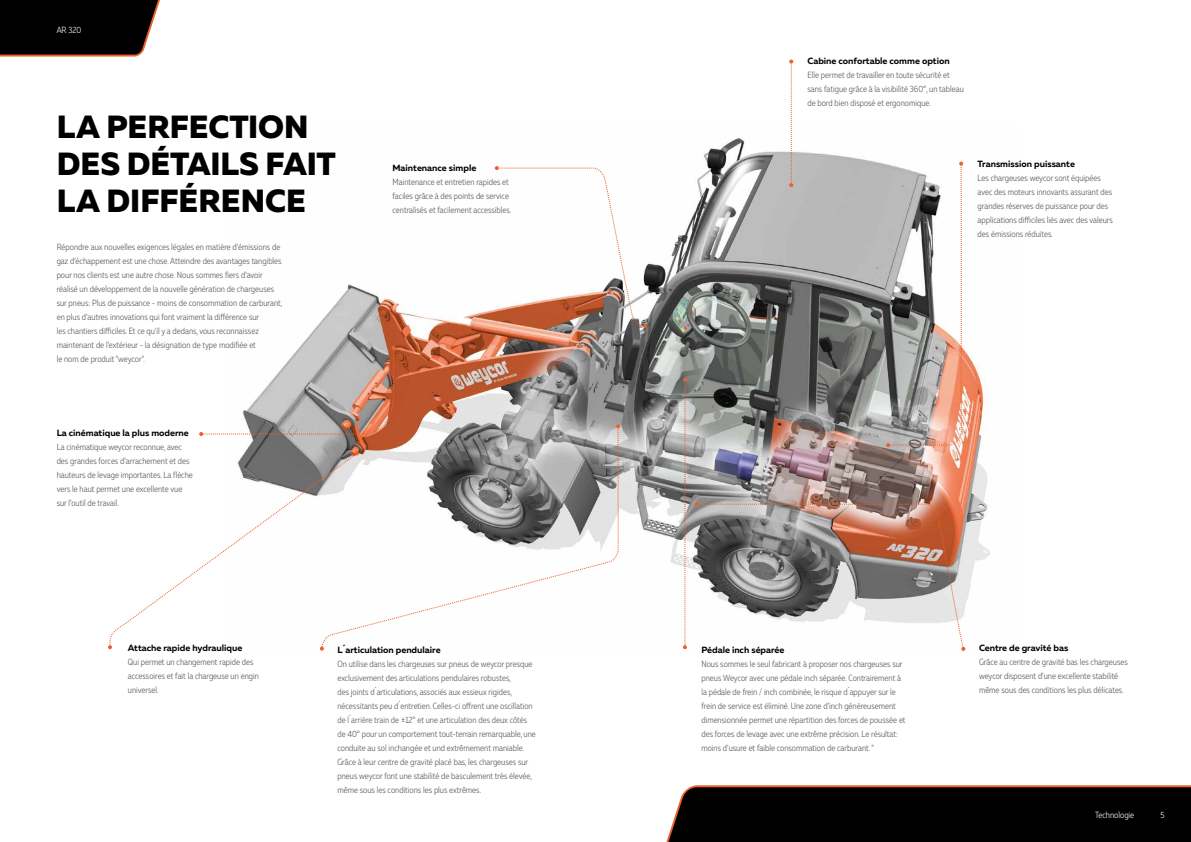
<style>
.page{position:relative;width:1191px;height:842px;background:#fff}
.page>*{position:absolute;margin:0;border:0;box-sizing:border-box;transform-origin:0 0}
.t1{font:800 32px/37px "Muller";letter-spacing:-.005em;color:#000}
.t2{font:300 9px/14px "Muller Narrow";color:#575756}
.t3{font:700 9px "Muller";color:#000}
.t4{font:300 9px "Muller Narrow";color:#fff}
</style>
<div class="page">
<img style="left:300px;top:138px;width:690px;height:512px">
<svg style="left:0;top:0;width:160px;height:57px;background:#191311"></svg>
<svg style="left:666px;top:785px;width:525px;height:57px;background:#100b09"></svg>
<svg style="left:789px;top:60px;width:4px;height:127px"></svg>
<svg style="left:495px;top:166px;width:152px;height:162px"></svg>
<svg style="left:694px;top:502px;width:271px;height:149px"></svg>
<svg style="left:886px;top:162px;width:77px;height:285px"></svg>
<svg style="left:683px;top:378px;width:4px;height:271px"></svg>
<svg style="left:108px;top:346px;width:512px;height:305px"></svg>
<p class="t4" style="left:57px;top:24px;width:26px">AR 320</p>
<h1 class="t1" style="left:57px;top:109px;width:280px">LA PERFECTION<br>DES DÉTAILS FAIT<br>LA DIFFÉRENCE</h1>
<p class="t2" style="left:57px;top:239px;width:227px">Répondre aux nouvelles exigences légales en matière d’émissions de gaz d’échappement est une chose. Atteindre des avantages tangibles pour nos clients est une autre chose. Nous sommes fiers d’avoir réalisé un développement de la nouvelle génération de chargeuses sur pneus: Plus de puissance - moins de consommation de carburant, en plus d’autres innovations qui font vraiment la différence sur<br>les chantiers difficiles. Et ce qu'il y a dedans, vous reconnaissez maintenant de l'extérieur - la désignation de type modifiée et<br>le nom de produit "weycor".</p>
<p class="t3" style="left:57px;top:427px;width:134px">La cinématique la plus moderne</p>
<p class="t2" style="left:57px;top:440px;width:138px">La cinématique weycor reconnue, avec des grandes forces d’arrachement et des hauteurs de levage importantes. La flèche vers le haut permet une excellente vue sur l’outil de travail.</p>
<p class="t3" style="left:392px;top:163px;width:85px">Maintenance simple</p>
<p class="t2" style="left:392px;top:175px;width:120px">Maintenance et entretien rapides et faciles grâce à des points de service centralisés et facilement accessibles.</p>
<p class="t3" style="left:128px;top:642px;width:116px">Attache rapide hydraulique</p>
<p class="t2" style="left:128px;top:655px;width:133px">Qui permet un changement rapide des accessoires et fait la chargeuse un engin universel.</p>
<p class="t3" style="left:337px;top:645px;width:105px">L´articulation pendulaire</p>
<p class="t2" style="left:337px;top:657px;width:200px">On utilise dans les chargeuses sur pneus de weycor presque exclusivement des articulations pendulaires robustes,<br>des joints d´articulations, associés aux essieux rigides, nécessitants peu d´entretien. Celles-ci offrent une oscillation de l´arrière train de ±12° et une articulation des deux côtés de 40° pour un comportement tout-terrain remarquable, une conduite au sol inchangée et und extrêmement maniable.<br>Grâce à leur centre de gravité placé bas, les chargeuses sur pneus weycor font une stabilité de basculement très élevée, même sous les conditions les plus extrêmes.</p>
<p class="t3" style="left:807px;top:55px;width:144px">Cabine confortable comme option</p>
<p class="t2" style="left:807px;top:68px;width:158px">Elle permet de travailler en toute sécurité et sans fatigue grâce à la visibilité 360°, un tableau de bord bien disposé et ergonomique.</p>
<p class="t3" style="left:977px;top:158px;width:99px">Transmission puissante</p>
<p class="t2" style="left:977px;top:171px;width:137px">Les chargeuses weycor sont équipées avec des moteurs innovants assurant des grandes réserves de puissance pour des applications difficiles liés avec des valeurs des émissions réduites.</p>
<p class="t3" style="left:701px;top:645px;width:85px">Pédale inch séparée</p>
<p class="t2" style="left:701px;top:657px;width:206px">Nous sommes le seul fabricant à proposer nos chargeuses sur pneus Weycor avec une pédale inch séparée. Contrairement à la pédale de frein / inch combinée, le risque d´appuyer sur le frein de service est éliminé. Une zone d'inch généreusement dimensionnée permet une répartition des forces de poussée et des forces de levage avec une extrême précision. Le résultat: moins d'usure et faible consommation de carburant. "</p>
<p class="t3" style="left:979px;top:642px;width:91px">Centre de gravité bas</p>
<p class="t2" style="left:979px;top:655px;width:150px">Grâce au centre de gravité bas les chargeuses weycor disposent d’une excellente stabilité même sous des conditions les plus délicates.</p>
<p class="t4" style="left:1095px;top:809px;width:41px">Technologie</p>
<p class="t4" style="left:1160px;top:809px;width:6px">5</p>
</div>
